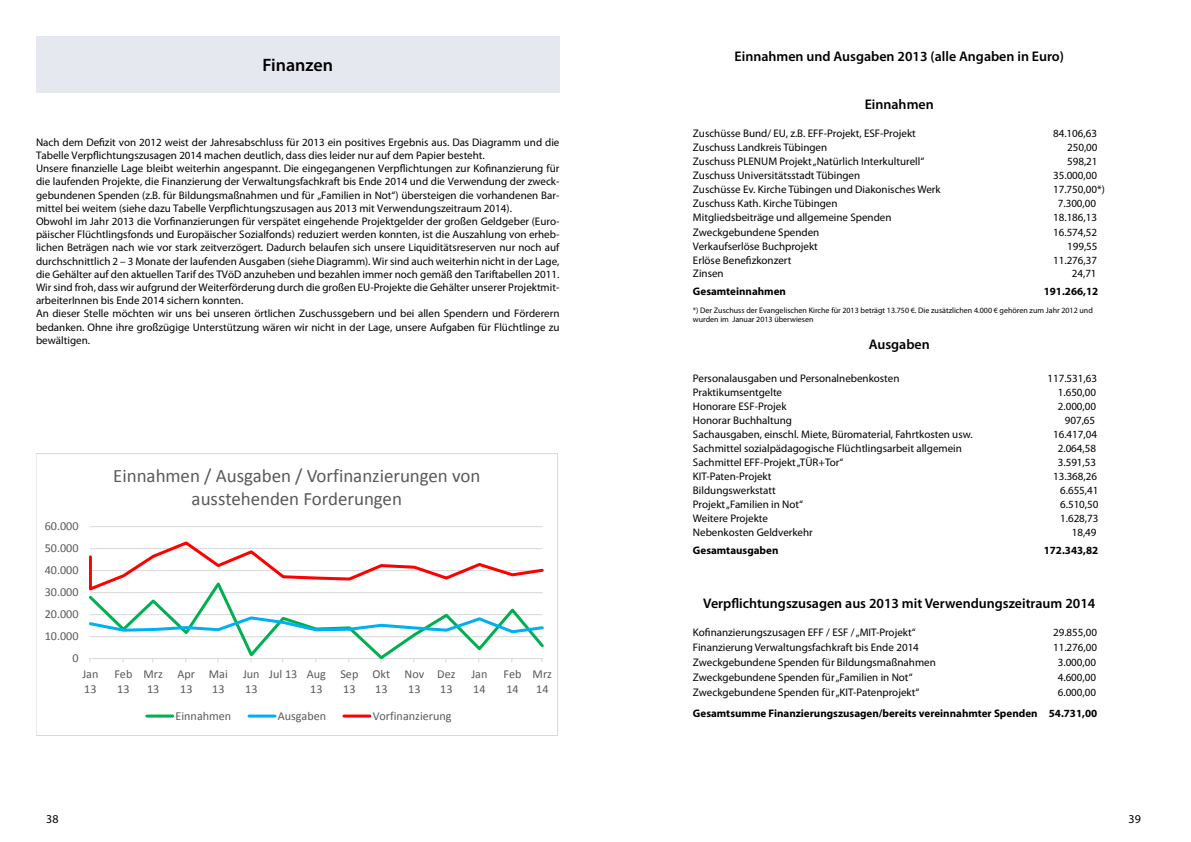
<style>
.page{position:relative;width:1191px;height:842px;background:#fff}
.page>*{position:absolute;margin:0;border:0;box-sizing:border-box;transform-origin:0 0}
.t1{font:19px "Calibri";letter-spacing:-.005em;color:#595959}
.t2{font:18.9px "Calibri";letter-spacing:-.005em;color:#595959}
.t3{font:600 18px "Myriad Pro";color:#000}
.t4{font:600 14px "Myriad Pro";color:#000}
.t5{font:12.1px/14.8px "Calibri";color:#595959}
.t6{font:12px "Myriad Pro";color:#000}
.t7{font:11px/13.2px "Myriad Pro";color:#000}
.t8{font:700 11px "Myriad Pro";color:#000}
.t9{font:8px/9px "Myriad Pro";color:#000}
</style>
<div class="page">
<div style="left:36px;top:36px;width:523px;height:56px;background:#e6e8ef"></div>
<hr style="left:90px;top:526px;width:453px;height:1px;background:#d9d9d9">
<svg style="left:89px;top:541px;width:455px;height:121px"></svg>
<hr style="left:147px;top:714px;width:26px;height:3px;background:#00b050">
<hr style="left:249px;top:714px;width:26px;height:3px;background:#00b0f0">
<hr style="left:344px;top:714px;width:26px;height:3px;background:#f00">
<div style="left:36px;top:454px;width:522px;height:282px;border:1px solid #d9d9d9"></div>
<h3 class="t3" style="left:262px;top:54px;width:72px">Finanzen</h3>
<p class="t7" style="left:36px;top:135px;width:525px">Nach dem Defizit von 2012 weist der Jahresabschluss für 2013 ein positives Ergebnis aus. Das Diagramm und die Tabelle Verpflichtungszusagen 2014 machen deutlich, dass dies leider nur auf dem Papier besteht.<br>Unsere finanzielle Lage bleibt weiterhin angespannt. Die eingegangenen Verpflichtungen zur Kofinanzierung für die laufenden Projekte, die Finanzierung der Verwaltungsfachkraft bis Ende 2014 und die Verwendung der zweck&shy;gebundenen Spenden (z.B. für Bildungsmaßnahmen und für „Familien in Not“) übersteigen die vorhandenen Bar&shy;mittel bei weitem (siehe dazu Tabelle Verpflichtungszusagen aus 2013 mit Verwendungszeitraum 2014).<br>Obwohl im Jahr 2013 die Vorfinanzierungen für verspätet eingehende Projektgelder der großen Geldgeber (Euro&shy;päischer Flüchtlingsfonds und Europäischer Sozialfonds) reduziert werden konnten, ist die Auszahlung von erheb&shy;lichen Beträgen nach wie vor stark zeitverzögert. Dadurch belaufen sich unsere Liquiditätsreserven nur noch auf durchschnittlich 2 – 3 Monate der laufenden Ausgaben (siehe Diagramm). Wir sind auch weiterhin nicht in der Lage, die Gehälter auf den aktuellen Tarif des TVöD anzuheben und bezahlen immer noch gemäß den Tariftabellen 2011.<br>Wir sind froh, dass wir aufgrund der Weiterförderung durch die großen EU-Projekte die Gehälter unserer Projektmit&shy;arbeiterInnen bis Ende 2014 sichern konnten.<br>An dieser Stelle möchten wir uns bei unseren örtlichen Zuschussgebern und bei allen Spendern und Förderern bedanken. Ohne ihre großzügige Unterstützung wären wir nicht in der Lage, unsere Aufgaben für Flüchtlinge zu bewältigen.</p>
<p class="t5" style="left:45px;top:519px;width:35px">60.000</p>
<p class="t5" style="left:45px;top:541px;width:35px">50.000</p>
<p class="t5" style="left:45px;top:563px;width:35px">40.000</p>
<p class="t5" style="left:45px;top:585px;width:35px">30.000</p>
<p class="t5" style="left:45px;top:607px;width:35px">20.000</p>
<p class="t5" style="left:45px;top:629px;width:35px">10.000</p>
<p class="t5" style="left:72px;top:651px;width:8px">0</p>
<h1 class="t1" style="left:113px;top:463px;width:368px">Einnahmen / Ausgaben / Vorfinanzierungen von</h1>
<h2 class="t2" style="left:192px;top:487px;width:212px">ausstehenden Forderungen</h2>
<p class="t5" style="left:82px;top:666px;width:18px">Jan<br>13</p>
<p class="t5" style="left:114px;top:666px;width:20px">Feb<br>13</p>
<p class="t5" style="left:144px;top:666px;width:21px">Mrz<br>13</p>
<p class="t5" style="left:177px;top:666px;width:19px">Apr<br>13</p>
<p class="t5" style="left:209px;top:666px;width:20px">Mai<br>13</p>
<p class="t5" style="left:243px;top:666px;width:18px">Jun<br>13</p>
<p class="t5" style="left:269px;top:666px;width:58px;text-align:right">Jul 13 Aug<br>13</p>
<p class="t5" style="left:340px;top:666px;width:20px">Sep<br>13</p>
<p class="t5" style="left:372px;top:666px;width:19px">Okt<br>13</p>
<p class="t5" style="left:404px;top:666px;width:21px;text-align:center">Nov<br>13</p>
<p class="t5" style="left:437px;top:666px;width:20px">Dez<br>13</p>
<p class="t5" style="left:471px;top:666px;width:18px">Jan<br>14</p>
<p class="t5" style="left:503px;top:666px;width:20px">Feb<br>14</p>
<p class="t5" style="left:532px;top:666px;width:21px">Mrz<br>14</p>
<p class="t5" style="left:175px;top:708px;width:57px">Einnahmen</p>
<p class="t5" style="left:278px;top:708px;width:50px">Ausgaben</p>
<p class="t5" style="left:373px;top:708px;width:80px">Vorfinanzierung</p>
<p class="t4" style="left:734px;top:47px;width:331px">Einnahmen und Ausgaben 2013 (alle Angaben in Euro)</p>
<p class="t4" style="left:864px;top:95px;width:71px">Einnahmen</p>
<p class="t7" style="left:693px;top:127px;width:224px">Zuschüsse Bund/ EU, z.B. EFF-Projekt, ESF-Projekt</p>
<p class="t7" style="left:1053px;top:127px;width:46px">84.106,63</p>
<p class="t7" style="left:693px;top:141px;width:136px">Zuschuss Landkreis Tübingen</p>
<p class="t7" style="left:1067px;top:141px;width:32px">250,00</p>
<p class="t7" style="left:693px;top:155px;width:233px">Zuschuss PLENUM Projekt „Natürlich Interkulturell“</p>
<p class="t7" style="left:1067px;top:155px;width:32px">598,21</p>
<p class="t7" style="left:693px;top:169px;width:169px">Zuschuss Universitätsstadt Tübingen</p>
<p class="t7" style="left:1053px;top:169px;width:46px">35.000,00</p>
<p class="t7" style="left:693px;top:183px;width:249px">Zuschüsse Ev. Kirche Tübingen und Diakonisches Werk</p>
<p class="t7" style="left:1053px;top:183px;width:53px">17.750,00*)</p>
<p class="t7" style="left:693px;top:197px;width:146px">Zuschuss Kath. Kirche Tübingen</p>
<p class="t7" style="left:1057px;top:197px;width:40px">7.300,00</p>
<p class="t7" style="left:693px;top:211px;width:200px">Mitgliedsbeiträge und allgemeine Spenden</p>
<p class="t7" style="left:1053px;top:211px;width:46px">18.186,13</p>
<p class="t7" style="left:693px;top:225px;width:128px">Zweckgebundene Spenden</p>
<p class="t7" style="left:1053px;top:225px;width:46px">16.574,52</p>
<p class="t7" style="left:693px;top:239px;width:126px">Verkaufserlöse Buchprojekt</p>
<p class="t7" style="left:1067px;top:239px;width:32px">199,55</p>
<p class="t7" style="left:693px;top:253px;width:100px">Erlöse Benefizkonzert</p>
<p class="t7" style="left:1053px;top:253px;width:46px">11.276,37</p>
<p class="t7" style="left:693px;top:267px;width:32px">Zinsen</p>
<p class="t7" style="left:1071px;top:267px;width:26px">24,71</p>
<p class="t8" style="left:693px;top:285px;width:95px">Gesamteinnahmen</p>
<p class="t8" style="left:1043px;top:285px;width:56px">191.266,12</p>
<p class="t9" style="left:693px;top:306px;width:401px">*) Der Zuschuss der Evangelischen Kirche für 2013 beträgt 13.750 €. Die zusätzlichen 4.000 € gehören zum Jahr 2012 und wurden im Januar 2013 überwiesen</p>
<p class="t4" style="left:868px;top:336px;width:63px">Ausgaben</p>
<p class="t7" style="left:693px;top:371px;width:208px">Personalausgaben und Personalnebenkosten</p>
<p class="t7" style="left:1047px;top:371px;width:51px">117.531,63</p>
<p class="t7" style="left:693px;top:385px;width:91px">Praktikumsentgelte</p>
<p class="t7" style="left:1057px;top:385px;width:40px">1.650,00</p>
<p class="t7" style="left:693px;top:399px;width:95px">Honorare ESF-Projek</p>
<p class="t7" style="left:1057px;top:399px;width:40px">2.000,00</p>
<p class="t7" style="left:693px;top:413px;width:101px">Honorar Buchhaltung</p>
<p class="t7" style="left:1064px;top:413px;width:32px">907,65</p>
<p class="t7" style="left:693px;top:427px;width:281px">Sachausgaben, einschl. Miete, Büromaterial, Fahrtkosten usw.</p>
<p class="t7" style="left:1053px;top:427px;width:46px">16.417,04</p>
<p class="t7" style="left:693px;top:441px;width:270px">Sachmittel sozialpädagogische Flüchtlingsarbeit allgemein</p>
<p class="t7" style="left:1057px;top:441px;width:40px">2.064,58</p>
<p class="t7" style="left:693px;top:455px;width:152px">Sachmittel EFF-Projekt „TÜR+Tor“</p>
<p class="t7" style="left:1057px;top:455px;width:40px">3.591,53</p>
<p class="t7" style="left:693px;top:469px;width:80px">KIT-Paten-Projekt</p>
<p class="t7" style="left:1053px;top:469px;width:46px">13.368,26</p>
<p class="t7" style="left:693px;top:483px;width:84px">Bildungswerkstatt</p>
<p class="t7" style="left:1060px;top:483px;width:40px">6.655,41</p>
<p class="t7" style="left:693px;top:497px;width:112px">Projekt „Familien in Not“</p>
<p class="t7" style="left:1060px;top:497px;width:40px">6.510,50</p>
<p class="t7" style="left:693px;top:511px;width:77px">Weitere Projekte</p>
<p class="t7" style="left:1060px;top:511px;width:40px">1.628,73</p>
<p class="t7" style="left:693px;top:525px;width:121px">Nebenkosten Geldverkehr</p>
<p class="t7" style="left:1071px;top:525px;width:26px">18,49</p>
<p class="t8" style="left:693px;top:543px;width:87px">Gesamtausgaben</p>
<p class="t8" style="left:1043px;top:543px;width:56px">172.343,82</p>
<p class="t4" style="left:703px;top:594px;width:394px">Verpflichtungszusagen aus 2013 mit Verwendungszeitraum 2014</p>
<p class="t7" style="left:693px;top:625px;width:224px">Kofinanzierungszusagen EFF / ESF / „MIT-Projekt“</p>
<p class="t7" style="left:1053px;top:625px;width:46px">29.855,00</p>
<p class="t7" style="left:693px;top:640px;width:227px">Finanzierung Verwaltungsfachkraft bis Ende 2014</p>
<p class="t7" style="left:1053px;top:640px;width:46px">11.276,00</p>
<p class="t7" style="left:693px;top:655px;width:244px">Zweckgebundene Spenden für Bildungsmaßnahmen</p>
<p class="t7" style="left:1057px;top:655px;width:40px">3.000,00</p>
<p class="t7" style="left:693px;top:670px;width:221px">Zweckgebundene Spenden für „Familien in Not“</p>
<p class="t7" style="left:1057px;top:670px;width:40px">4.600,00</p>
<p class="t7" style="left:693px;top:685px;width:228px">Zweckgebundene Spenden für „KIT-Patenprojekt“</p>
<p class="t7" style="left:1057px;top:685px;width:40px">6.000,00</p>
<p class="t8" style="left:693px;top:706px;width:406px">Gesamtsumme Finanzierungszusagen/bereits vereinnahmter Spenden 54.731,00</p>
<p class="t6" style="left:46px;top:811px;width:14px">38</p>
<p class="t6" style="left:1128px;top:811px;width:14px">39</p>
</div>
